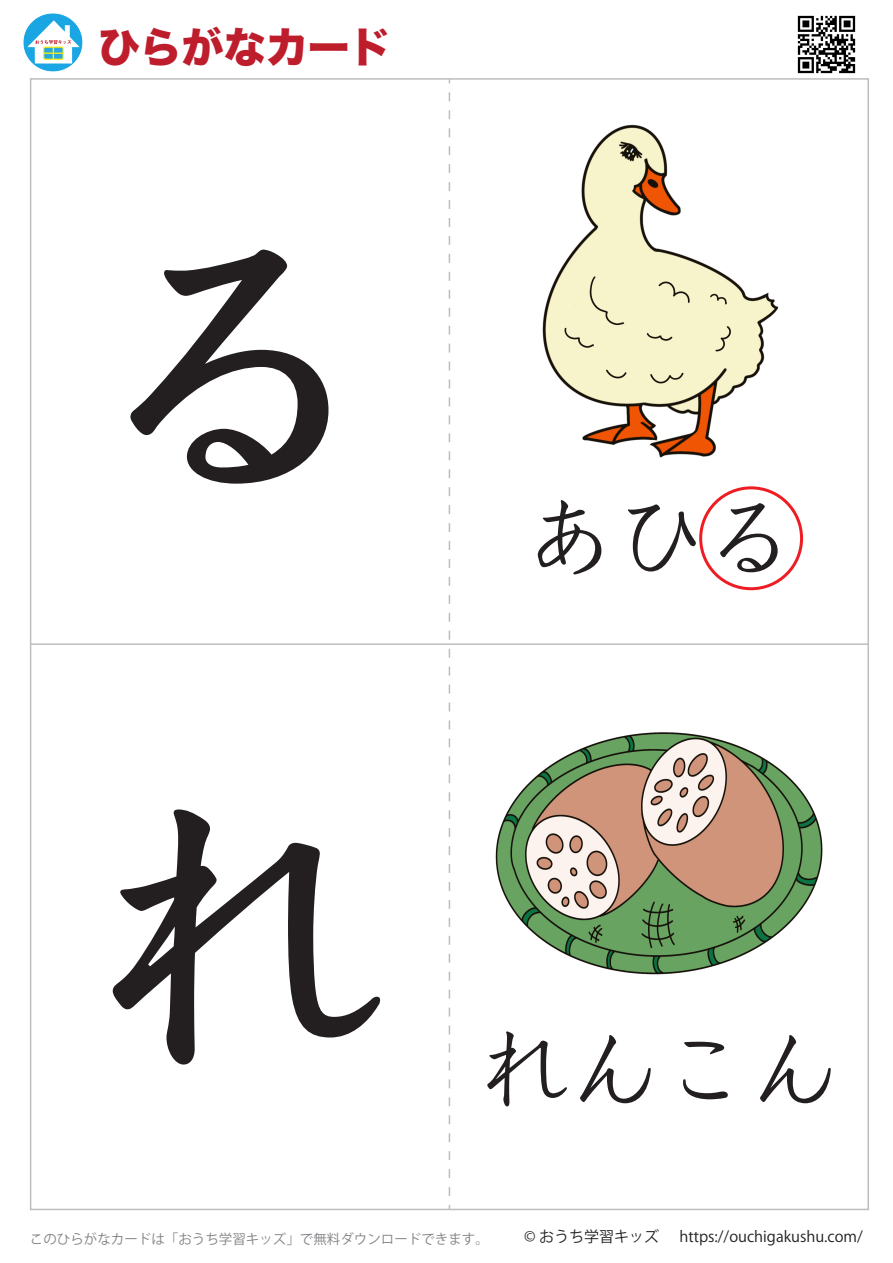
<style>
.page{position:relative;width:893px;height:1263px;background:#fff}
.page>*{position:absolute;margin:0;border:0;box-sizing:border-box;transform-origin:0 0}
.t1{font:700 300px/572.4px "Yu Kyo";color:#231f20}
.t2{font:500 90px "Yu Kyo";color:#231f20}
.t3{font:42px "Hira Kaku Std W8";color:#be1d2c}
.t4{font:15px "Koz Go Pr 6 N";color:#231f20}
.t5{font:13.5px "Koz Go Pr 6 N";color:#808285}
</style>
<div class="page">
<img style="left:797px;top:15px;width:59px;height:59px">
<img style="left:24px;top:13px;width:58px;height:59px">
<svg style="left:449px;top:92px;width:1px;height:1115px"></svg>
<hr style="left:31px;top:643px;width:837px;height:2px;background:#bcbdc0">
<img style="left:542px;top:124px;width:237px;height:334px">
<img style="left:495px;top:732px;width:328px;height:243px">
<div style="left:699px;top:486px;width:104px;height:104px;border:3px solid #ee1d23;border-radius:50%"></div>
<h3 class="t3" style="left:98px;top:23px;width:295px">ひらがなカード</h3>
<h1 class="t1" style="left:82px;top:87px;width:309px">るれ</h1>
<h2 class="t2" style="left:525px;top:474px;width:271px">あひる</h2>
<h2 class="t2" style="left:480px;top:1005px;width:361px">れんこん</h2>
<p class="t5" style="left:30px;top:1231px;width:461px">このひらがなカードは「おうち学習キッズ」で無料ダウンロードできます。</p>
<p class="t4" style="left:524px;top:1228px;width:137px">© おうち学習キッズ</p>
<p class="t4" style="left:679px;top:1228px;width:185px">https://ouchigakushu.com/</p>
</div>
